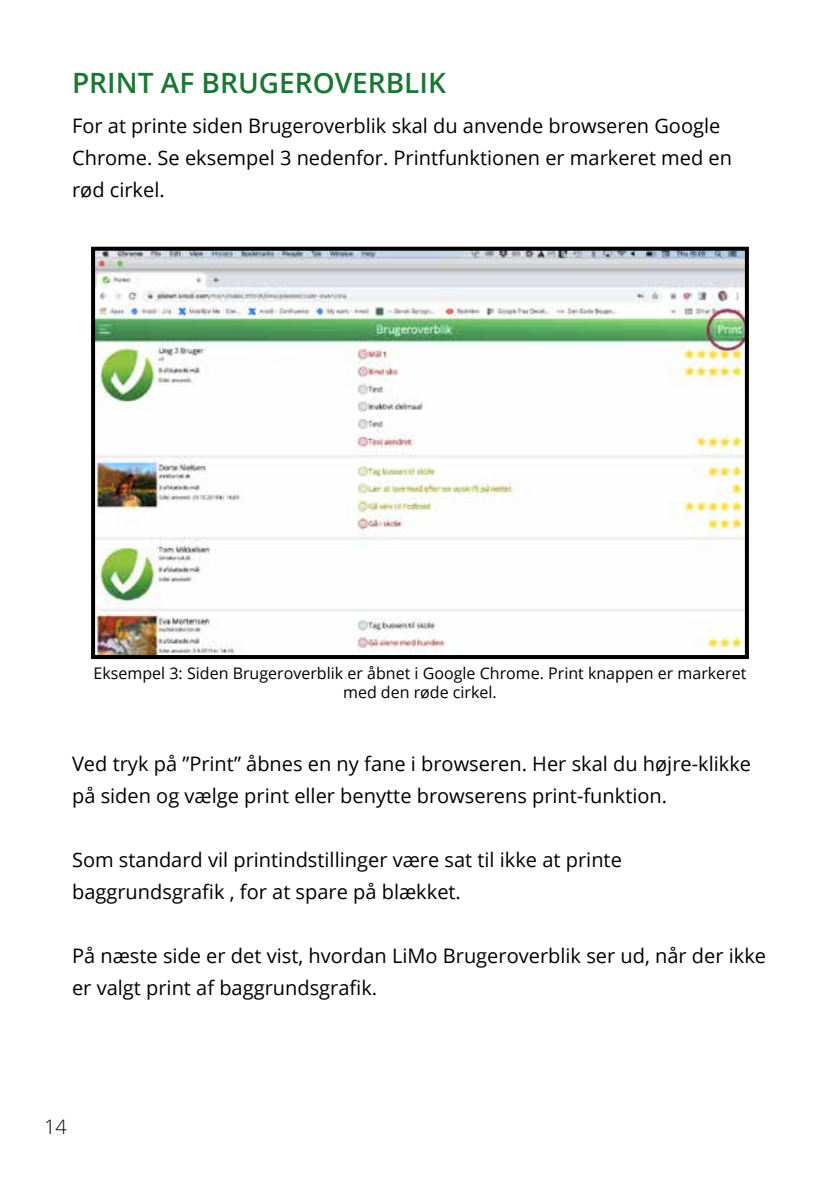
<style>
.page{position:relative;width:840px;height:1191px;background:#fff}
.page>*{position:absolute;margin:0;border:0;box-sizing:border-box;transform-origin:0 0}
.t1{font:600 28px "Open Sans";color:#1b7634}
.t2{font:20px/32px "Open Sans";color:#000}
.t3{font:300 20px "Open Sans";color:#000}
.t4{font:16px/19.2px "Open Sans";color:#000;text-align:center}
</style>
<div class="page">
<img style="left:96px;top:252px;width:647px;height:402px">
<div style="left:91px;top:247px;width:657px;height:412px;border:4px solid #000"></div>
<h1 class="t1" style="left:72px;top:64px;width:375px">PRINT AF BRUGEROVERBLIK</h1>
<p class="t2" style="left:72px;top:110px;width:661px">For at printe siden Brugeroverblik skal du anvende browseren Google<br>Chrome. Se eksempel 3 nedenfor. Printfunktionen er markeret med en rød cirkel.</p>
<p class="t4" style="left:94px;top:663px;width:654px">Eksempel 3: Siden Brugeroverblik er åbnet i Google Chrome. Print knappen er markeret med den røde cirkel.</p>
<p class="t2" style="left:72px;top:747px;width:680px">Ved tryk på ”Print” åbnes en ny fane i browseren. Her skal du højre-klikke på siden og vælge print eller benytte browserens print-funktion.</p>
<p class="t2" style="left:72px;top:843px;width:551px">Som standard vil printindstillinger være sat til ikke at printe baggrundsgrafik , for at spare på blækket.</p>
<p class="t2" style="left:72px;top:939px;width:695px">På næste side er det vist, hvordan LiMo Brugeroverblik ser ud, når der ikke er valgt print af baggrundsgrafik.</p>
<p class="t3" style="left:44px;top:1113px;width:24px">14</p>
</div>
